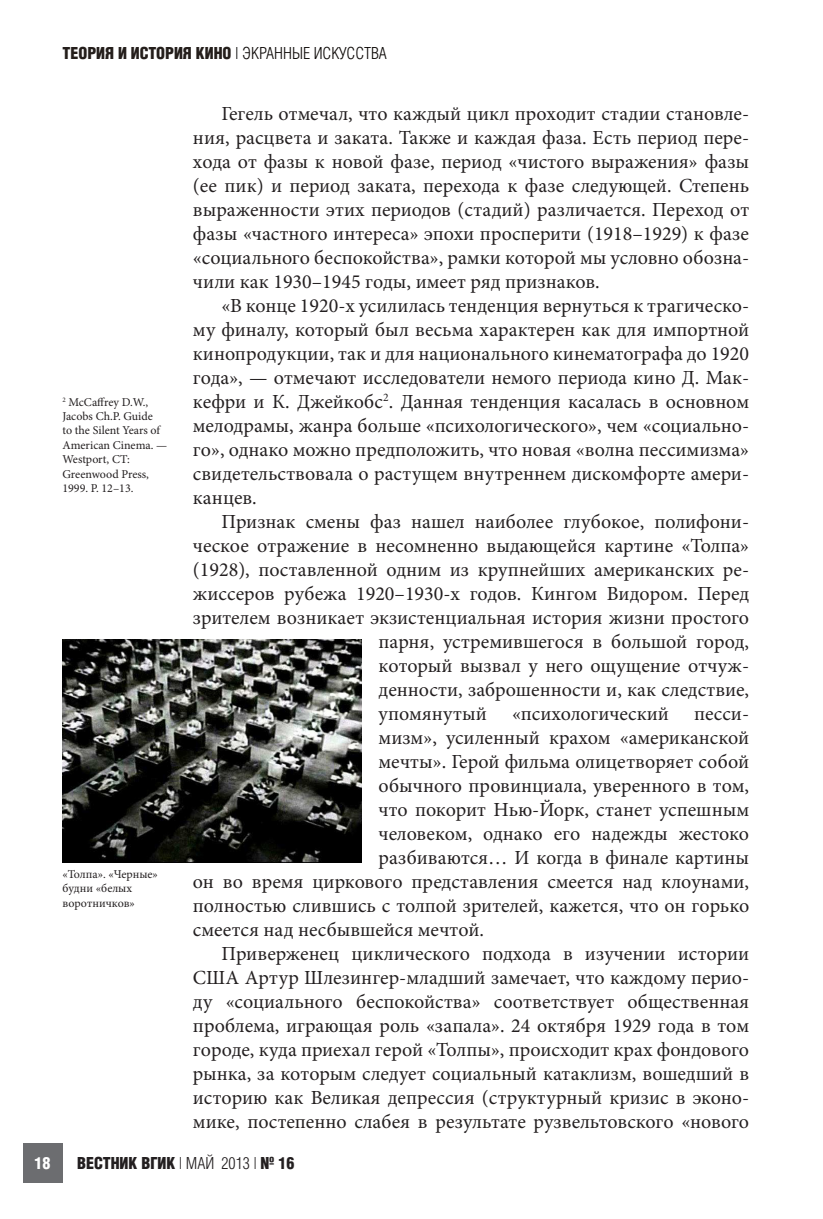
<style>
.page{position:relative;width:823px;height:1219px;background:#fff}
.page>*{position:absolute;margin:0;border:0;box-sizing:border-box;transform-origin:0 0}
.t1{font:20px/24px "Minion Pro";color:#231f20;text-align:justify}
.t2{font:700 16px "AG Letterica Cond L";color:#241e1b}
.t3{font:700 16px "AG Letterica Cond L";color:#231f20}
.t4{font:700 16px "AG Letterica Cond L";color:#fff}
.snoska{font:12px/14.4px "Minion Pro";color:#231f20}
.s1{font-weight:400;color:#000}
.s2{font-weight:400;color:#0c0806}
.s3{font-weight:400}
</style>
<div class="page">
<div style="left:23px;top:1143px;width:39px;height:40px;background:#6c6d70"></div>
<img style="left:62px;top:640px;width:299px;height:222px">
<p class="t2" style="left:62px;top:43px;width:326px">ТЕОРИЯ И ИСТОРИЯ КИНО <span class="s1">|</span> <span class="s2">ЭКРАННЫЕ ИСКУССТВА</span></p>
<p class="snoska" style="left:62px;top:395px;width:106px"><sup>2</sup> McCaffrey D.W.,<br>Jacobs Ch.P. Guide<br>to the Silent Years of<br>American Cinema. —<br>Westport, CT:<br>Greenwood Press,<br>1999. P. 12–13.</p>
<p class="snoska" style="left:62px;top:867px;width:97px">«Толпа». «Черные» будни «белых воротничков»</p>
<p class="t1" style="left:193px;top:102px;width:557px;text-indent:28px">Гегель отмечал, что каждый цикл проходит стадии становле&shy;ния, расцвета и заката. Также и каждая фаза. Есть период пере&shy;хода от фазы к новой фазе, период «чистого выражения» фазы (ее пик) и период заката, перехода к фазе следующей. Степень выраженности этих периодов (стадий) различается. Переход от фазы «частного интереса» эпохи просперити (1918–1929) к фазе «социального беспокойства», рамки которой мы условно обозна&shy;чили как 1930–1945 годы, имеет ряд признаков.</p>
<p class="t1" style="left:193px;top:294px;width:557px;text-indent:28px">«В конце 1920-х усилилась тенденция вернуться к трагическо&shy;му финалу, который был весьма характерен как для импортной кинопродукции, так и для национального кинематографа до 1920 года», — отмечают исследователи немого периода кино Д. Мак&shy;кефри и К. Джейкобс<sup>2</sup>. Данная тенденция касалась в основном мелодрамы, жанра больше «психологического», чем «социально&shy;го», однако можно предположить, что новая «волна пессимизма» свидетельствовала о растущем внутреннем дискомфорте амери&shy;канцев.</p>
<p class="t1" style="left:221px;top:510px;width:529px">Признак смены фаз нашел наиболее глубокое, полифони-</p>
<p class="t1" style="left:193px;top:534px;width:557px">ческое отражение в несомненно выдающейся картине «Толпа»</p>
<p class="t1" style="left:193px;top:558px;width:557px">(1928), поставленной одним из крупнейших американских ре-</p>
<p class="t1" style="left:193px;top:582px;width:557px">жиссеров рубежа 1920–1930-х годов. Кингом Видором. Перед</p>
<p class="t1" style="left:193px;top:606px;width:557px">зрителем возникает экзистенциальная история жизни простого</p>
<p class="t1" style="left:378px;top:630px;width:372px">парня, устремившегося в большой город,</p>
<p class="t1" style="left:378px;top:654px;width:372px">который вызвал у него ощущение отчуж-</p>
<p class="t1" style="left:378px;top:678px;width:372px">денности, заброшенности и, как следствие,</p>
<p class="t1" style="left:378px;top:702px;width:110px">упомянутый</p>
<p class="t1" style="left:511px;top:702px;width:158px">«психологический</p>
<p class="t1" style="left:693px;top:702px;width:56px">песси-</p>
<p class="t1" style="left:378px;top:726px;width:372px">мизм», усиленный крахом «американской</p>
<p class="t1" style="left:378px;top:750px;width:372px">мечты». Герой фильма олицетворяет собой</p>
<p class="t1" style="left:378px;top:774px;width:372px">обычного провинциала, уверенного в том,</p>
<p class="t1" style="left:378px;top:798px;width:372px">что покорит Нью-Йорк, станет успешным</p>
<p class="t1" style="left:378px;top:822px;width:372px">человеком, однако его надежды жестоко</p>
<p class="t1" style="left:378px;top:846px;width:372px">разбиваются… И когда в финале картины</p>
<p class="t1" style="left:193px;top:870px;width:557px">он во время циркового представления смеется над клоунами,</p>
<p class="t1" style="left:193px;top:894px;width:557px">полностью слившись с толпой зрителей, кажется, что он горько</p>
<p class="t1" style="left:193px;top:918px;width:292px">смеется над несбывшейся мечтой.</p>
<p class="t1" style="left:193px;top:942px;width:557px;text-indent:28px">Приверженец циклического подхода в изучении истории США Артур Шлезингер-младший замечает, что каждому перио&shy;ду «социального беспокойства» соответствует общественная проблема, играющая роль «запала». 24 октября 1929 года в том городе, куда приехал герой «Толпы», происходит крах фондового рынка, за которым следует социальный катаклизм, вошедший в историю как Великая депрессия (структурный кризис в эконо&shy;мике, постепенно слабея в результате рузвельтовского «нового</p>
<p class="t4" style="left:34px;top:1153px;width:17px">18</p>
<p class="t3" style="left:77px;top:1153px;width:219px">ВЕСТНИК ВГИК <span class="s3">| МАЙ 2013 |</span> № 16</p>
</div>
